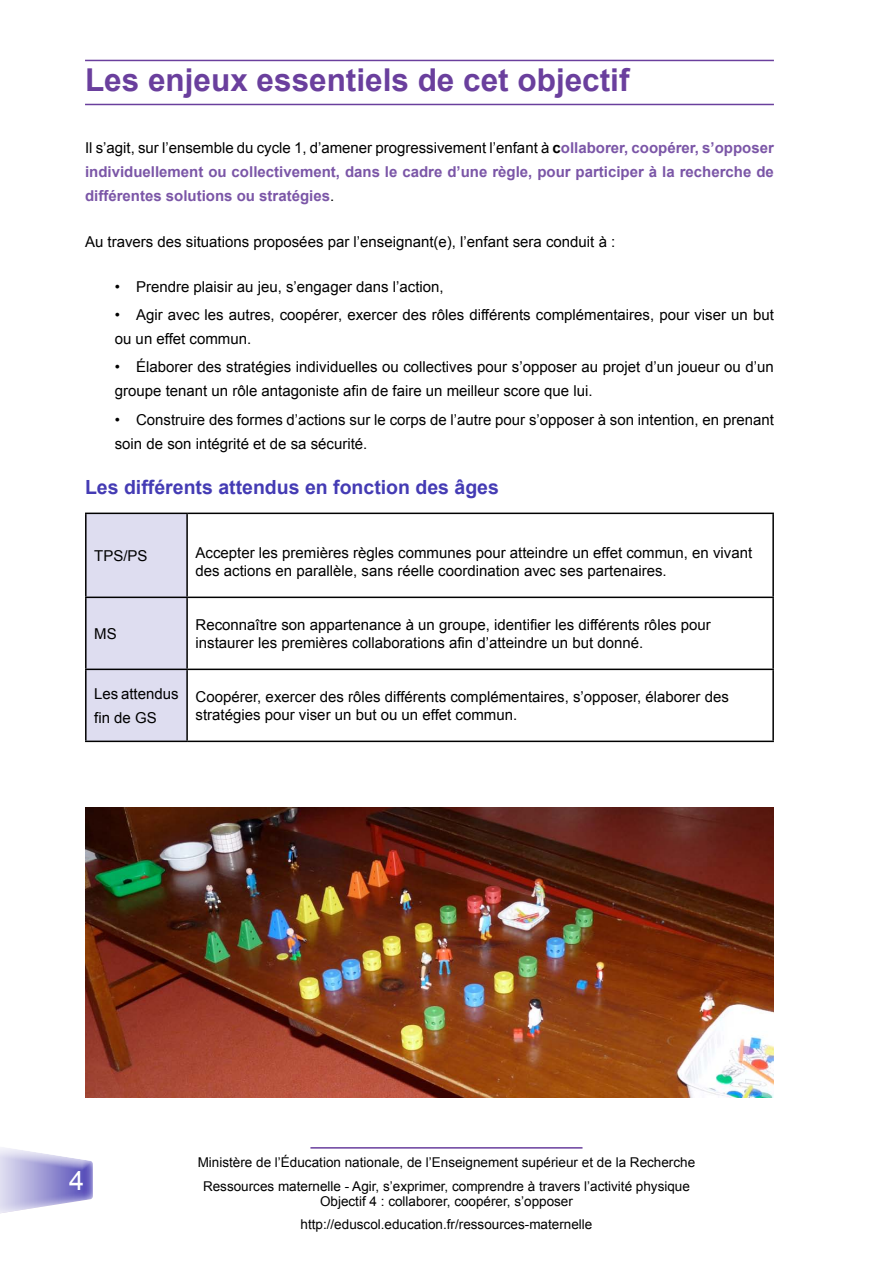
<style>
.page{position:relative;width:893px;height:1263px;background:#fff}
.page>*{position:absolute;margin:0;border:0;box-sizing:border-box;transform-origin:0 0}
.t1{font:700 31.5px "Arial";color:#6a3f9d}
.t2{font:27px "Arial";color:#fff}
.t3{font:700 19.5px "Arial";color:#443bb4}
.t4{font:15px/24px "Arial";color:#000}
.t5{font:700 15px/24px "Arial";color:#7b56a7;text-align:justify}
.t6{font:13.5px/23.5px "Arial";color:#000;text-align:center}
.s1{font-weight:400;color:#000}
.s2{color:#000}
</style>
<div class="page">
<div style="left:0;top:1154px;width:104px;height:63px;background:#6a3f9d;opacity:.75"></div>
<hr style="left:310px;top:1147px;width:272px;height:1px;background:#6a3f9d">
<hr style="left:85px;top:60px;width:689px;height:1px;background:#6a3f9d">
<hr style="left:85px;top:104px;width:689px;height:1px;background:#6a3f9d">
<div style="left:87px;top:514px;width:99px;height:227px;background:#deddf0"></div>
<hr style="left:85px;top:513px;width:102px;height:1px;background:#000">
<hr style="left:85px;top:514px;width:2px;height:83px;background:#000">
<hr style="left:187px;top:513px;width:587px;height:1px;background:#000">
<hr style="left:186px;top:514px;width:2px;height:83px;background:#000">
<hr style="left:772px;top:514px;width:2px;height:83px;background:#000">
<hr style="left:85px;top:597px;width:102px;height:1px;background:#000">
<hr style="left:85px;top:598px;width:2px;height:71px;background:#000">
<hr style="left:187px;top:597px;width:587px;height:1px;background:#000">
<hr style="left:186px;top:598px;width:2px;height:71px;background:#000">
<hr style="left:772px;top:598px;width:2px;height:71px;background:#000">
<hr style="left:85px;top:669px;width:102px;height:1px;background:#000">
<hr style="left:85px;top:670px;width:2px;height:71px;background:#000">
<hr style="left:187px;top:669px;width:587px;height:1px;background:#000">
<hr style="left:186px;top:670px;width:2px;height:71px;background:#000">
<hr style="left:772px;top:670px;width:2px;height:71px;background:#000">
<hr style="left:85px;top:741px;width:102px;height:1px;background:#000">
<hr style="left:187px;top:741px;width:587px;height:1px;background:#000">
<img style="left:85px;top:808px;width:689px;height:289px">
<h1 class="t1" style="left:85px;top:59px;width:546px">Les enjeux essentiels de cet objectif</h1>
<p class="t5" style="left:85px;top:136px;width:690px"><span class="s1">Il s’agit, sur l’ensemble du cycle 1, d’amener progressivement l’enfant à</span> <span class="s2">c</span>ollaborer, coopérer, s’opposer individuellement ou collectivement, dans le cadre d’une règle, pour participer à la recherche de différentes solutions ou stratégies<span class="s1">.</span></p>
<p class="t4" style="left:85px;top:229px;width:532px">Au travers des situations proposées par l’enseignant(e), l’enfant sera conduit à :</p>
<p class="t4" style="left:115px;top:275px;width:330px">• Prendre plaisir au jeu, s’engager dans l’action,</p>
<p class="t4" style="left:115px;top:303px;width:660px">• Agir avec les autres, coopérer, exercer des rôles différents complémentaires, pour viser un but ou un effet commun.</p>
<p class="t4" style="left:115px;top:355px;width:661px">• Élaborer des stratégies individuelles ou collectives pour s’opposer au projet d’un joueur ou d’un groupe tenant un rôle antagoniste afin de faire un meilleur score que lui.</p>
<p class="t4" style="left:115px;top:407px;width:661px">• Construire des formes d’actions sur le corps de l’autre pour s’opposer à son intention, en prenant soin de son intégrité et de sa sécurité.</p>
<h3 class="t3" style="left:85px;top:474px;width:415px">Les différents attendus en fonction des âges</h3>
<p class="t4" style="left:94px;top:544px;width:55px">TPS/PS</p>
<p class="t4" style="left:196px;top:544px;width:558px;line-height:18px">Accepter les premières règles communes pour atteindre un effet commun, en vivant des actions en parallèle, sans réelle coordination avec ses partenaires.</p>
<p class="t4" style="left:94px;top:622px;width:24px">MS</p>
<p class="t4" style="left:196px;top:616px;width:517px;line-height:18px">Reconnaître son appartenance à un groupe, identifier les différents rôles pour instaurer les premières collaborations afin d’atteindre un but donné.</p>
<p class="t4" style="left:94px;top:682px;width:86px">Les attendus fin de GS</p>
<p class="t4" style="left:196px;top:688px;width:535px;line-height:18px">Coopérer, exercer des rôles différents complémentaires, s’opposer, élaborer des stratégies pour viser un but ou un effet commun.</p>
<h2 class="t2" style="left:69px;top:1162px;width:17px">4</h2>
<p class="t6" style="left:198px;top:1151px;width:499px">Ministère de l’Éducation nationale, de l’Enseignement supérieur et de la Recherche<br>Ressources maternelle - Agir, s’exprimer, comprendre à travers l’activité physique</p>
<p class="t6" style="left:301px;top:1189px;width:293px">Objectif 4 : collaborer, coopérer, s’opposer http://eduscol.education.fr/ressources-maternelle</p>
</div>
